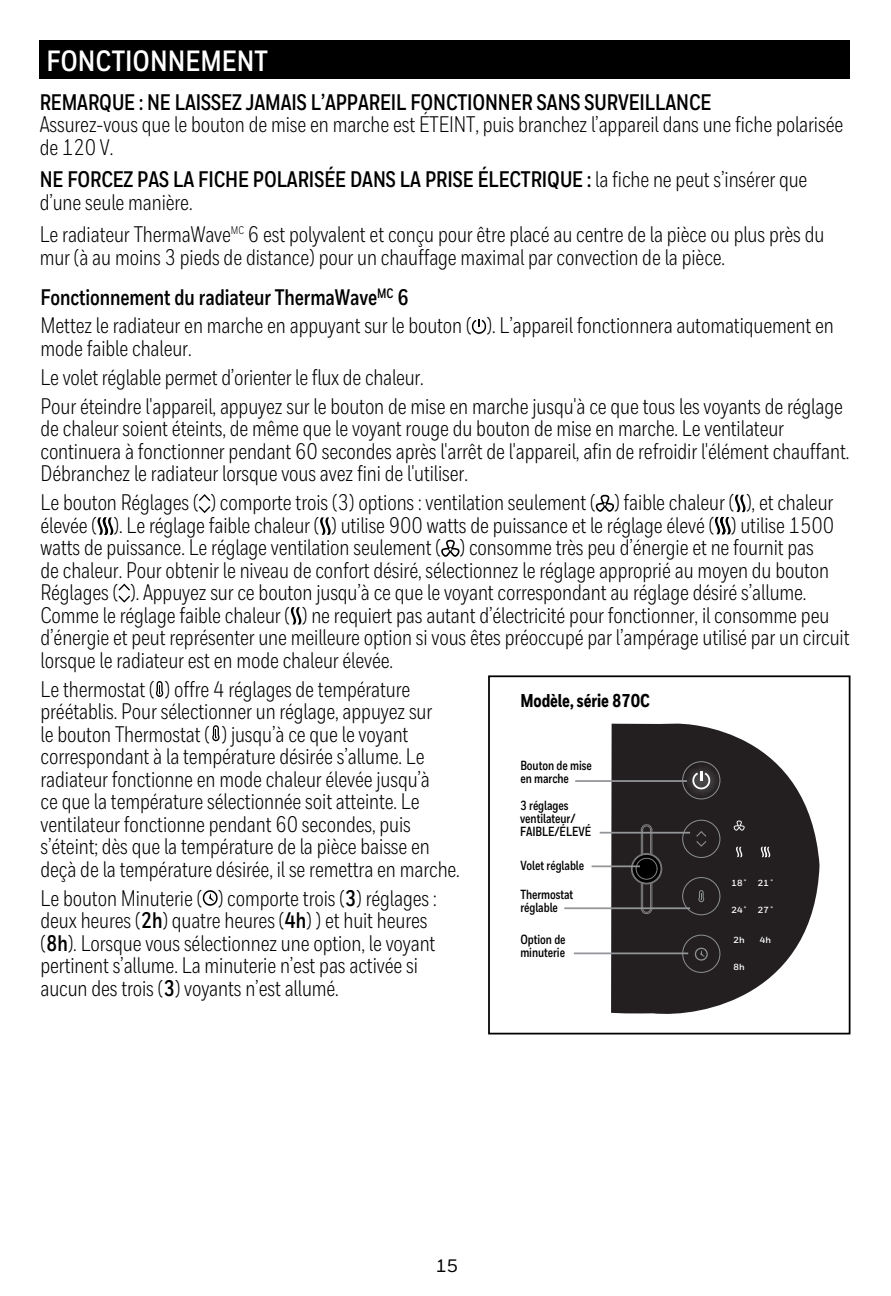
<style>
.page{position:relative;width:891px;height:1296px;background:#fff}
.page>*{position:absolute;margin:0;border:0;box-sizing:border-box;transform-origin:0 0}
.t1{font:700 29.25px "Honeywell Cond";color:#fff}
.t2{font:22.5px/22.5px "Honeywell Cond";letter-spacing:-.005em;color:#000;scale:.95 1}
.t3{font:700 22.5px/22.5px "Honeywell Cond";letter-spacing:-.005em;color:#000;scale:.95 1}
.t4{font:800 18.45px "Honeywell Cond";letter-spacing:-.005em;color:#000;scale:.95 1}
.t5{font:500 18px "Honeywell Sans";color:#000}
.t6{font:700 13.28px/13.3px "Honeywell Cond";letter-spacing:-.005em;color:#000;scale:.95 1}
.t7{font:700 8.78px "Honeywell Sans";color:#fff}
.s1{font-weight:400}
.s2{font-weight:700}
</style>
<div class="page">
<div style="left:40px;top:40px;width:810px;height:39px;background:#000"></div>
<svg style="left:472px;top:319px;width:14px;height:15px"></svg>
<svg style="left:207px;top:496px;width:3px;height:15px"></svg>
<img style="left:199px;top:494px;width:8px;height:19px">
<svg style="left:596px;top:495px;width:18px;height:17px"></svg>
<svg style="left:97px;top:517px;width:16px;height:18px"></svg>
<svg style="left:320px;top:517px;width:11px;height:18px"></svg>
<svg style="left:715px;top:495px;width:31px;height:39px"></svg>
<svg style="left:441px;top:540px;width:19px;height:17px"></svg>
<svg style="left:126px;top:585px;width:4px;height:16px"></svg>
<img style="left:118px;top:583px;width:8px;height:19px">
<svg style="left:291px;top:607px;width:10px;height:18px"></svg>
<svg style="left:156px;top:681px;width:7px;height:16px"></svg>
<svg style="left:212px;top:725px;width:8px;height:16px"></svg>
<svg style="left:203px;top:890px;width:15px;height:16px"></svg>
<svg style="left:611px;top:723px;width:209px;height:291px;fill:#231f20"></svg>
<div style="left:682px;top:820px;width:38px;height:38px;border:1px solid #8c9091;border-radius:50%"></div>
<svg style="left:696px;top:831px;width:10px;height:16px"></svg>
<div style="left:682px;top:877px;width:38px;height:38px;border:1px solid #8c9091;border-radius:50%"></div>
<svg style="left:698px;top:890px;width:6px;height:12px"></svg>
<img style="left:678px;top:757px;width:46px;height:47px">
<svg style="left:692px;top:771px;width:18px;height:18px"></svg>
<div style="left:682px;top:935px;width:38px;height:38px;border:1px solid #8c9091;border-radius:50%"></div>
<div style="left:682px;top:761px;width:38px;height:38px;border:1px solid #8c9091;border-radius:50%"></div>
<svg style="left:695px;top:948px;width:13px;height:13px"></svg>
<svg style="left:736px;top:847px;width:6px;height:10px"></svg>
<svg style="left:761px;top:847px;width:9px;height:10px"></svg>
<svg style="left:733px;top:821px;width:12px;height:10px"></svg>
<hr style="left:650px;top:830px;width:1px;height:78px;background:#818181">
<hr style="left:642px;top:830px;width:1px;height:78px;background:#818181">
<hr style="left:652px;top:830px;width:1px;height:78px;background:#818181">
<hr style="left:641px;top:830px;width:1px;height:78px;background:#818181">
<svg style="left:641px;top:909px;width:12px;height:6px"></svg>
<svg style="left:641px;top:824px;width:12px;height:7px"></svg>
<svg style="left:631px;top:854px;width:31px;height:30px"></svg>
<div style="left:631px;top:853px;width:31px;height:31px;border:1px solid #818181;border-radius:50%"></div>
<div style="left:632px;top:854px;width:29px;height:30px;border:1px solid #818181;border-radius:50%"></div>
<svg style="left:635px;top:858px;width:23px;height:22px"></svg>
<div style="left:488px;top:675px;width:363px;height:359px;border:2px solid #000"></div>
<hr style="left:575px;top:780px;width:112px;height:2px;background:#939598">
<hr style="left:592px;top:865px;width:48px;height:2px;background:#939598">
<hr style="left:600px;top:832px;width:90px;height:2px;background:#939598">
<hr style="left:564px;top:907px;width:126px;height:2px;background:#939598">
<hr style="left:574px;top:953px;width:114px;height:1px;background:#939598">
<h1 class="t1" style="left:46px;top:43px;width:223px">FONCTIONNEMENT</h1>
<p class="t3" style="left:40px;top:91px;width:708px">REMARQUE : NE LAISSEZ JAMAIS L’APPAREIL FONCTIONNER SANS SURVEILLANCE</p>
<p class="t2" style="left:40px;top:113px;width:847px">Assurez-vous que le bouton de mise en marche est ÉTEINT, puis branchez l’appareil dans une fiche polarisée de 120 V.</p>
<p class="t3" style="left:40px;top:169px;width:810px">NE FORCEZ PAS LA FICHE POLARISÉE DANS LA PRISE ÉLECTRIQUE : <span class="s1">la fiche ne peut s’insérer que d’une seule manière.</span></p>
<p class="t2" style="left:40px;top:223px;width:828px">Le radiateur ThermaWave<sup>MC</sup> 6 est polyvalent et conçu pour être placé au centre de la pièce ou plus près du mur (à au moins 3 pieds de distance) pour un chauffage maximal par convection de la pièce.</p>
<p class="t2" style="left:41px;top:282px;width:836px;line-height:29px"><span class="s2">Fonctionnement du radiateur ThermaWave</span><sup>MC</sup> <span class="s2">6<br></span>Mettez le radiateur en marche en appuyant sur le bouton ( ). L’appareil fonctionnera automatiquement en</p>
<p class="t2" style="left:40px;top:334px;width:846px;line-height:29px">mode faible chaleur.<br>Le volet réglable permet d’orienter le flux de chaleur.<br>Pour éteindre l'appareil, appuyez sur le bouton de mise en marche jusqu'à ce que tous les voyants de réglage</p>
<p class="t2" style="left:40px;top:418px;width:853px">de chaleur soient éteints, de même que le voyant rouge du bouton de mise en marche. Le ventilateur continuera à fonctionner pendant 60 secondes après l'arrêt de l'appareil, afin de refroidir l'élément chauffant.<br>Débranchez le radiateur lorsque vous avez fini de l'utiliser.</p>
<p class="t2" style="left:40px;top:491px;width:853px">Le bouton Réglages ( ) comporte trois (3) options : ventilation seulement ( ) faible chaleur ( ), et chaleur élevée ( ). Le réglage faible chaleur ( ) utilise 900 watts de puissance et le réglage élevé ( ) utilise 1500 watts de puissance. Le réglage ventilation seulement ( ) consomme très peu d’énergie et ne fournit pas<br>de chaleur. Pour obtenir le niveau de confort désiré, sélectionnez le réglage approprié au moyen du bouton Réglages ( ). Appuyez sur ce bouton jusqu’à ce que le voyant correspondant au réglage désiré s’allume.<br>Comme le réglage faible chaleur ( ) ne requiert pas autant d’électricité pour fonctionner, il consomme peu d’énergie et peut représenter une meilleure option si vous êtes préoccupé par l’ampérage utilisé par un circuit lorsque le radiateur est en mode chaleur élevée.</p>
<p class="t2" style="left:40px;top:678px;width:443px">Le thermostat ( ) offre 4 réglages de température préétablis. Pour sélectionner un réglage, appuyez sur<br>le bouton Thermostat ( ) jusqu’à ce que le voyant correspondant à la température désirée s’allume. Le radiateur fonctionne en mode chaleur élevée jusqu’à<br>ce que la température sélectionnée soit atteinte. Le ventilateur fonctionne pendant 60 secondes, puis s’éteint; dès que la température de la pièce baisse en deçà de la température désirée, il se remettra en marche.</p>
<p class="t2" style="left:41px;top:887px;width:418px">Le bouton Minuterie ( ) comporte trois (<span class="s2">3</span>) réglages : deux heures (<span class="s2">2h</span>) quatre heures (<span class="s2">4h</span>) ) et huit heures (<span class="s2">8h</span>). Lorsque vous sélectionnez une option, le voyant pertinent s’allume. La minuterie n’est pas activée si aucun des trois (<span class="s2">3</span>) voyants n’est allumé.</p>
<p class="t4" style="left:520px;top:689px;width:138px">Modèle, série 870C</p>
<p class="t6" style="left:520px;top:759px;width:77px">Bouton de mise en marche</p>
<p class="t6" style="left:520px;top:799px;width:76px">3 réglages ventilateur/<br>FAIBLE/ÉLEVÉ</p>
<p class="t6" style="left:520px;top:859px;width:69px">Volet réglable</p>
<p class="t6" style="left:520px;top:888px;width:57px">Thermostat réglable</p>
<p class="t7" style="left:732px;top:878px;width:44px">18˚ 21˚</p>
<p class="t7" style="left:732px;top:904px;width:44px">24˚ 27˚</p>
<p class="t6" style="left:520px;top:933px;width:49px">Option de minuterie</p>
<p class="t7" style="left:734px;top:935px;width:13px">2h</p>
<p class="t7" style="left:734px;top:961px;width:13px">8h</p>
<p class="t7" style="left:760px;top:935px;width:13px">4h</p>
<p class="t5" style="left:436px;top:1255px;width:24px">15</p>
</div>
